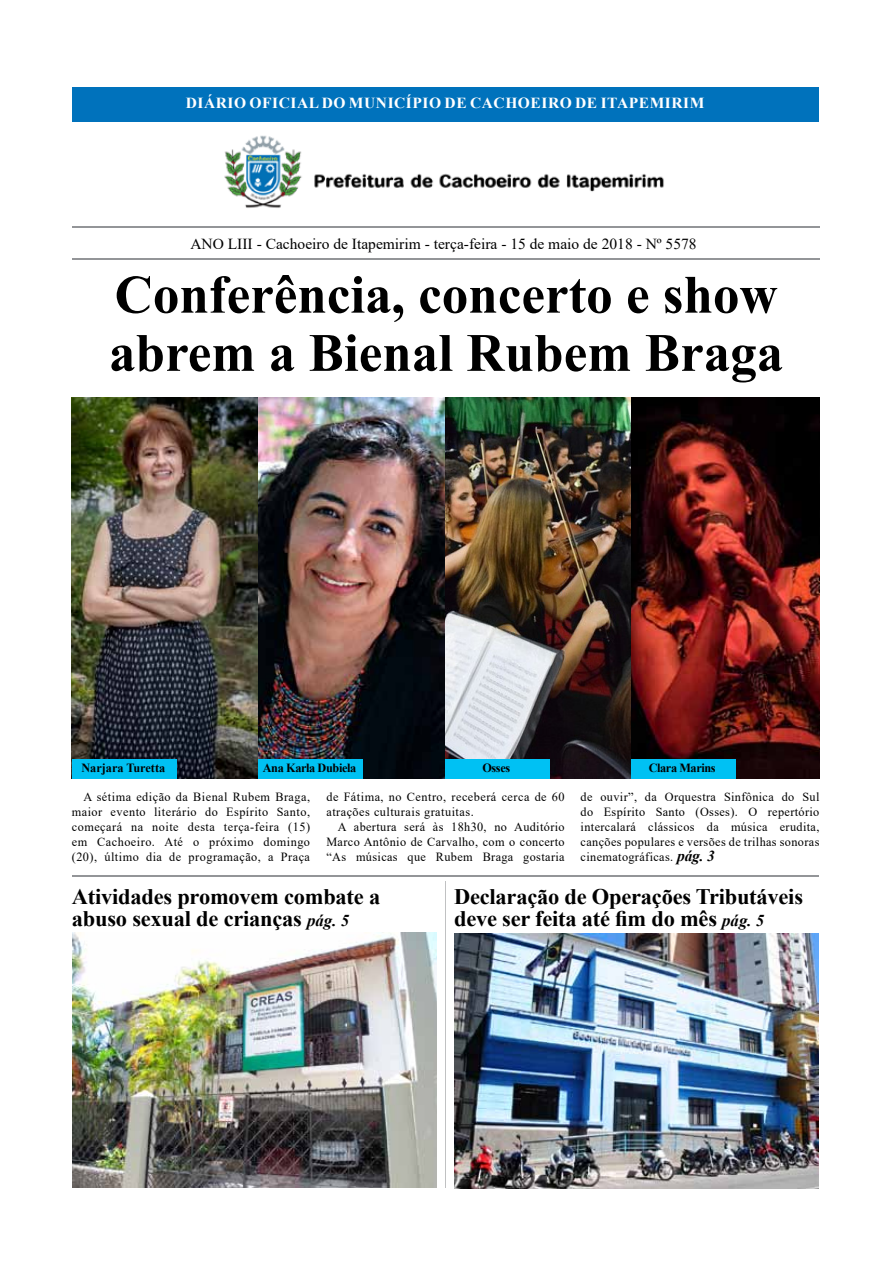
<style>
.page{position:relative;width:893px;height:1263px;background:#fff}
.page>*{position:absolute;margin:0;border:0;box-sizing:border-box;transform-origin:0 0}
.t1{font:700 54px/58.2px "Times New Roman";color:#000}
.t2{font:700 22.2px/22.2px "Times New Roman";letter-spacing:-.01em;color:#000}
.t3{font:15.3px "Times New Roman";color:#000}
.t4{font:700 15.3px "Times New Roman";letter-spacing:.035em;color:#fff}
.t5{font:12.45px/15px "Times New Roman";letter-spacing:.04em;color:#000;text-align:justify}
.t6{font:700 12.45px "Times New Roman";letter-spacing:-.03em;color:#000}
.t7{font:700 12.45px "Times New Roman";color:#000}
.s1{font-weight:700;font-style:italic;font-size:15.3px}
.s2{font-style:italic;font-size:16.65px}
</style>
<div class="page">
<img style="left:224px;top:135px;width:440px;height:73px">
<div style="left:72px;top:87px;width:746px;height:34px;background:#0072bc"></div>
<hr style="left:72px;top:875px;width:746px;height:1px;background:#939598">
<hr style="left:72px;top:226px;width:747px;height:2px;background:#939598">
<hr style="left:72px;top:258px;width:747px;height:2px;background:#939598">
<img style="left:72px;top:933px;width:365px;height:255px">
<img style="left:72px;top:398px;width:187px;height:381px">
<img style="left:454px;top:933px;width:364px;height:255px">
<img style="left:259px;top:398px;width:186px;height:381px">
<img style="left:445px;top:398px;width:186px;height:381px">
<img style="left:631px;top:398px;width:188px;height:381px">
<div style="left:72px;top:759px;width:104px;height:20px;background:#00c1f3"></div>
<div style="left:259px;top:759px;width:104px;height:20px;background:#00c1f3"></div>
<div style="left:445px;top:759px;width:105px;height:20px;background:#00c1f3"></div>
<div style="left:631px;top:759px;width:105px;height:20px;background:#00c1f3"></div>
<p class="t4" style="left:186px;top:92px;width:520px">DIÁRIO OFICIAL DO MUNICÍPIO DE CACHOEIRO DE ITAPEMIRIM</p>
<p class="t3" style="left:190px;top:233px;width:508px">ANO LIII - Cachoeiro de Itapemirim - terça-feira - 15 de maio de 2018 - Nº 5578</p>
<h1 class="t1" style="left:109px;top:264px;width:676px">Conferência, concerto e show abrem a Bienal Rubem Braga</h1>
<p class="t7" style="left:81px;top:759px;width:85px">Narjara Turetta</p>
<p class="t6" style="left:263px;top:759px;width:95px">Ana Karla Dubiela</p>
<p class="t6" style="left:482px;top:759px;width:29px">Osses</p>
<p class="t6" style="left:649px;top:759px;width:69px">Clara Marins</p>
<p class="t5" style="left:72px;top:789px;width:240px;text-indent:12px">A sétima edição da Bienal Rubem Braga, maior evento literário do Espírito Santo, começará na noite desta terça-feira (15) em Cachoeiro. Até o próximo domingo (20), último dia de programação, a Praça</p>
<p class="t5" style="left:326px;top:789px;width:240px">de Fátima, no Centro, receberá cerca de 60 atrações culturais gratuitas.</p>
<p class="t5" style="left:326px;top:819px;width:240px;text-indent:12px">A abertura será às 18h30, no Auditório Marco Antônio de Carvalho, com o concerto “As músicas que Rubem Braga gostaria</p>
<p class="t5" style="left:581px;top:789px;width:240px">de ouvir”, da Orquestra Sinfônica do Sul do Espírito Santo (Osses). O repertório intercalará clássicos da música erudita, canções populares e versões de trilhas sonoras cinematográficas. <span class="s1">pág. 3</span></p>
<h2 class="t2" style="left:72px;top:884px;width:310px">Atividades promovem combate a abuso sexual de crianças <span class="s2">pág. 5</span></h2>
<h2 class="t2" style="left:454px;top:884px;width:350px">Declaração de Operações Tributáveis deve ser feita até fim do mês <span class="s2">pág. 5</span></h2>
</div>
